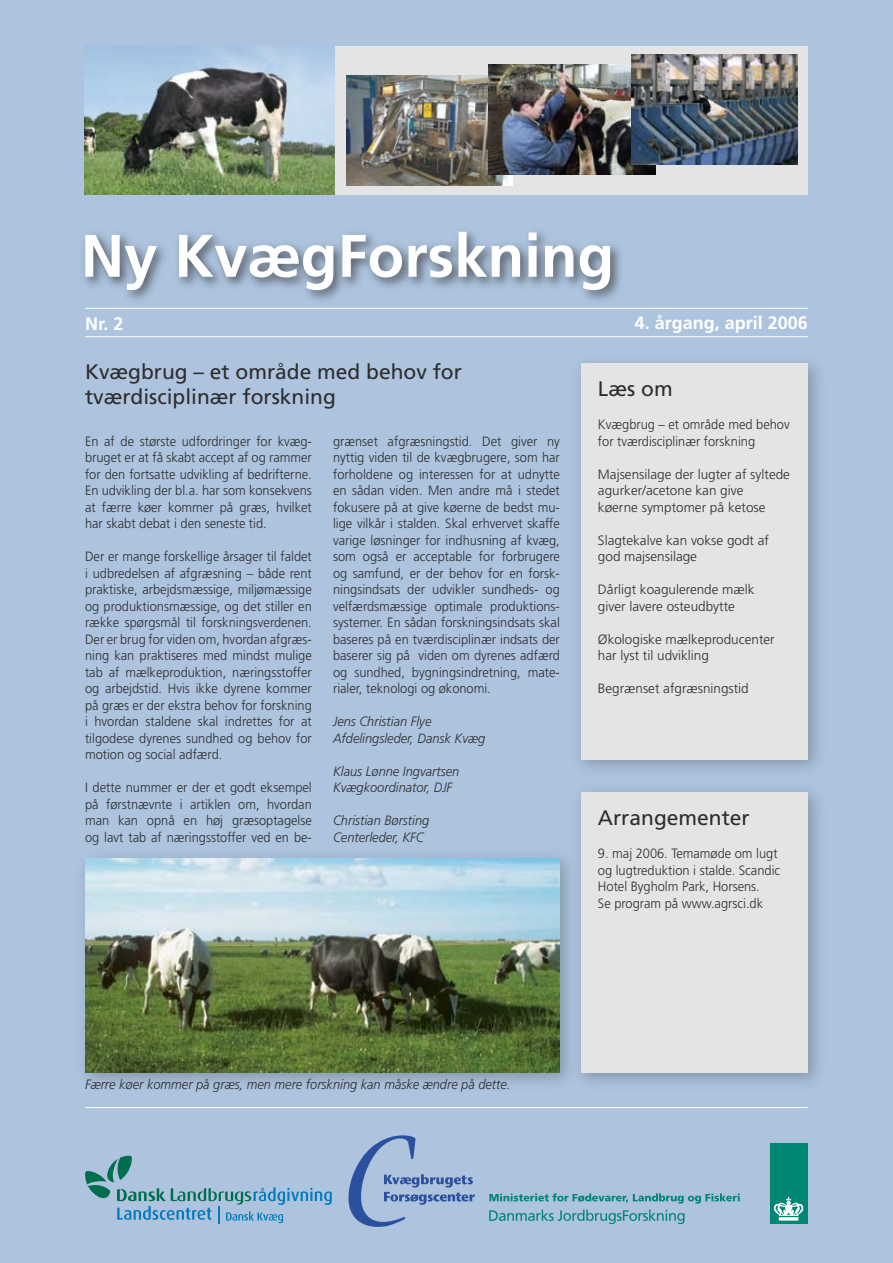
<style>
.page{position:relative;width:893px;height:1263px;background:#adc3de}
.page>*{position:absolute;margin:0;border:0;box-sizing:border-box;transform-origin:0 0}
.t1{font:700 60px "Frutiger";color:#fff}
.t2{font:21px/25.2px "Frutiger";color:#2d2d2d}
.t3{font:700 18px "Frutiger";color:#fff}
.t4{font:300 13.5px/16.5px "Frutiger";color:#2d2d2d;text-align:justify;scale:.95 1}
.t5{font:300 13.5px/16.5px "Frutiger";color:#2d2d2d}
.t6{font:italic 300 13.5px/16.5px "Frutiger";color:#2d2d2d;scale:.95 1}
</style>
<div class="page">
<svg style="left:348px;top:1135px;width:127px;height:92px"></svg>
<svg style="left:489px;top:1193px;width:251px;height:31px"></svg>
<div style="left:770px;top:1143px;width:37px;height:81px;background:#008774"></div>
<svg style="left:774px;top:1197px;width:30px;height:23px"></svg>
<hr style="left:85px;top:336px;width:723px;height:1px;background:#fff">
<hr style="left:85px;top:308px;width:723px;height:1px;background:#fff">
<div style="left:78px;top:225px;width:548px;height:80px;background:#2d2d2d;opacity:.7"></div>
<div style="left:85px;top:46px;width:723px;height:149px;background:#e4e4e4"></div>
<svg style="left:85px;top:1156px;width:247px;height:67px"></svg>
<hr style="left:85px;top:1107px;width:723px;height:1px;background:#fff">
<img style="left:347px;top:75px;width:165px;height:111px">
<img style="left:488px;top:65px;width:167px;height:109px">
<img style="left:632px;top:55px;width:166px;height:109px">
<div style="left:569px;top:782px;width:257px;height:309px;background:#2d2d2d;opacity:.3"></div>
<div style="left:581px;top:792px;width:227px;height:281px;background:#e4e4e4"></div>
<div style="left:569px;top:353px;width:257px;height:426px;background:#2d2d2d;opacity:.3"></div>
<div style="left:581px;top:363px;width:227px;height:396px;background:#e4e4e4"></div>
<img style="left:84px;top:46px;width:251px;height:149px">
<div style="left:75px;top:848px;width:504px;height:244px;background:#2d2d2d;opacity:.3"></div>
<img style="left:85px;top:858px;width:475px;height:215px">
<h1 class="t1" style="left:81px;top:221px;width:535px">Ny KvægForskning</h1>
<h3 class="t3" style="left:85px;top:313px;width:40px">Nr. 2</h3>
<h3 class="t3" style="left:635px;top:312px;width:175px">4. årgang, april 2006</h3>
<h2 class="t2" style="left:85px;top:359px;width:378px">Kvægbrug – et område med behov for tværdisciplinær forskning</h2>
<p class="t4" style="left:85px;top:433px;width:240px">En af de største udfordringer for kvæg&shy;bruget er at få skabt accept af og rammer for den fortsatte udvikling af bedrifterne.<br>En udvikling der bl.a. har som konsekvens at færre køer kommer på græs, hvilket har skabt debat i den seneste tid.</p>
<p class="t4" style="left:85px;top:548px;width:240px">Der er mange forskellige årsager til faldet i udbredelsen af afgræsning – både rent praktiske, arbejdsmæssige, miljømæssige og produktionsmæssige, og det stiller en række spørgsmål til forskningsverdenen.<br>Der er brug for viden om, hvordan afgræs&shy;ning kan praktiseres med mindst mulige tab af mælkeproduktion, næringsstoffer og arbejdstid. Hvis ikke dyrene kommer på græs er der ekstra behov for forskning i hvordan staldene skal indrettes for at tilgodese dyrenes sundhed og behov for motion og social adfærd.</p>
<p class="t4" style="left:85px;top:779px;width:240px">I dette nummer er der et godt eksempel på førstnævnte i artiklen om, hvordan man kan opnå en høj græsoptagelse og lavt tab af næringsstoffer ved en be-</p>
<p class="t4" style="left:333px;top:433px;width:240px">grænset afgræsningstid. Det giver ny nyttig viden til de kvægbrugere, som har forholdene og interessen for at udnytte en sådan viden. Men andre må i stedet fokusere på at give køerne de bedst mu&shy;lige vilkår i stalden. Skal erhvervet skaffe varige løsninger for indhusning af kvæg, som også er acceptable for forbrugere og samfund, er der behov for en forsk&shy;ningsindsats der udvikler sundheds- og velfærdsmæssige optimale produktions&shy;systemer. En sådan forskningsindsats skal baseres på en tværdisciplinær indsats der baserer sig på viden om dyrenes adfærd og sundhed, bygningsindretning, mate&shy;rialer, teknologi og økonomi.</p>
<p class="t6" style="left:333px;top:713px;width:162px">Jens Christian Flye<br>Afdelingsleder, Dansk Kvæg</p>
<p class="t6" style="left:333px;top:763px;width:134px">Klaus Lønne Ingvartsen<br>Kvægkoordinator, DJF</p>
<p class="t6" style="left:333px;top:812px;width:103px">Christian Børsting<br>Centerleder, KFC</p>
<h2 class="t2" style="left:598px;top:376px;width:76px">Læs om</h2>
<p class="t4" style="left:598px;top:416px;width:203px">Kvægbrug – et område med behov for tværdisciplinær forskning</p>
<p class="t5" style="left:598px;top:466px;width:194px">Majsensilage der lugter af syltede agurker/acetone kan give<br>køerne symptomer på ketose</p>
<p class="t5" style="left:598px;top:532px;width:173px">Slagtekalve kan vokse godt af god majsensilage</p>
<p class="t5" style="left:598px;top:581px;width:158px">Dårligt koagulerende mælk giver lavere osteudbytte</p>
<p class="t5" style="left:598px;top:631px;width:178px">Økologiske mælkeproducenter har lyst til udvikling</p>
<p class="t5" style="left:598px;top:680px;width:152px">Begrænset afgræsningstid</p>
<h2 class="t2" style="left:598px;top:805px;width:153px">Arrangementer</h2>
<p class="t4" style="left:598px;top:845px;width:193px;text-align:left">9. maj 2006. Temamøde om lugt og lugtreduktion i stalde. Scandic<br>Hotel Bygholm Park, Horsens.<br>Se program på www.agrsci.dk</p>
<p class="t6" style="left:85px;top:1076px;width:449px">Færre køer kommer på græs, men mere forskning kan måske ændre på dette.</p>
</div>
